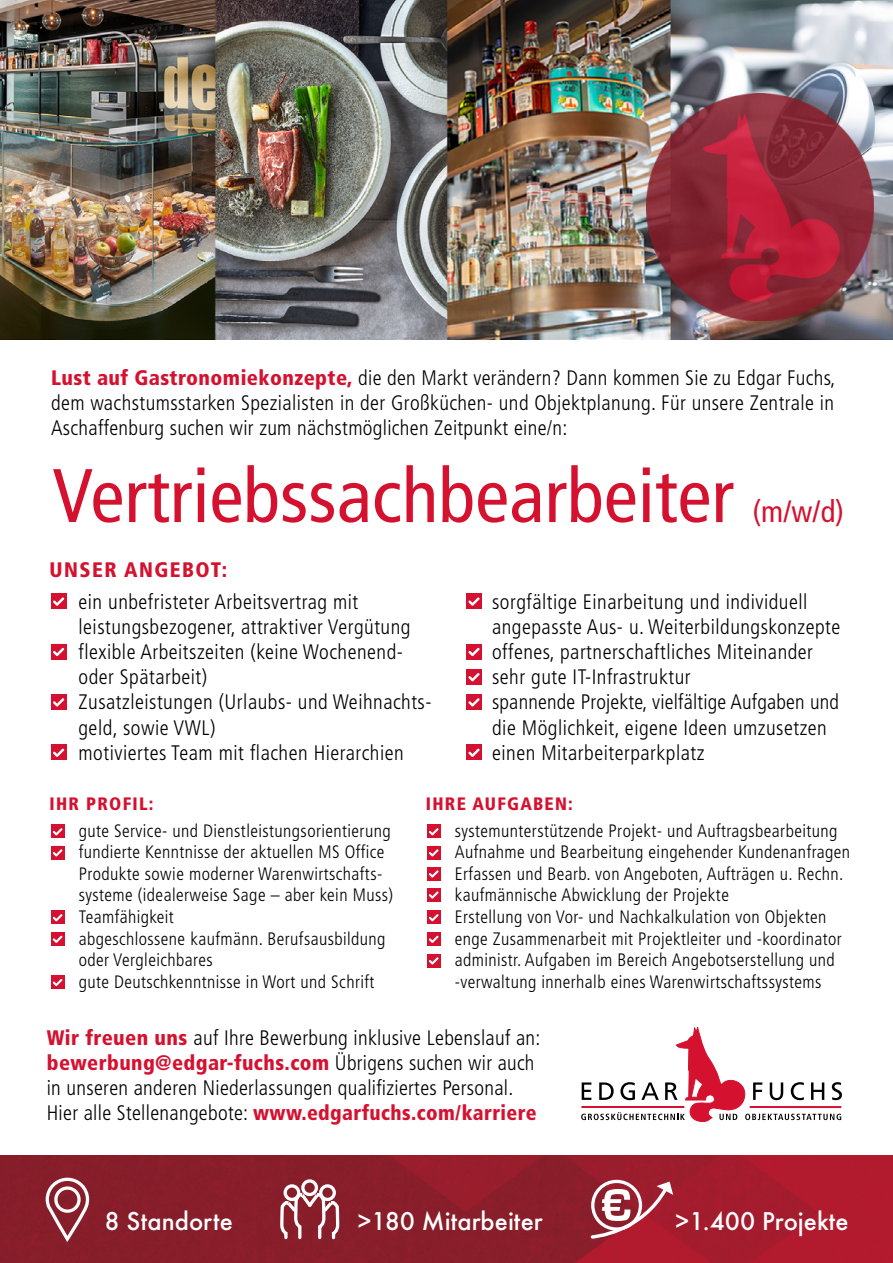
<style>
.page{position:relative;width:893px;height:1263px;background:#fff}
.page>*{position:absolute;margin:0;border:0;box-sizing:border-box;transform-origin:0 0}
.t1{font:condensed 75.9px "Frutiger";letter-spacing:.005em;color:#d51130}
.t2{font:condensed 30.6px "Frutiger";color:#d51130}
.t3{font:500 26.85px "Futura T";color:#fff}
.t4{font:300 condensed 21px/25.2px "Frutiger";letter-spacing:.025em;color:#000}
.t5{font:900 condensed 21px "Frutiger";letter-spacing:.07em;color:#d51130}
.t6{font:300 condensed 18px/21.6px "Frutiger";letter-spacing:.025em;color:#000}
.t7{font:900 condensed 18px "Frutiger";letter-spacing:.07em;color:#d51130}
.s1{font-weight:900;color:#d51130}
</style>
<div class="page">
<img style="left:0;top:0;width:893px;height:339px">
<img style="left:0;top:1155px;width:893px;height:108px">
<div style="left:301px;top:1179px;width:17px;height:17px;border:3px solid #fff;border-radius:50%"></div>
<div style="left:284px;top:1184px;width:16px;height:17px;border:3px solid #fff;border-radius:50%"></div>
<div style="left:319px;top:1184px;width:17px;height:17px;border:3px solid #fff;border-radius:50%"></div>
<svg style="left:279px;top:1191px;width:62px;height:50px"></svg>
<svg style="left:589px;top:1181px;width:84px;height:59px"></svg>
<svg style="left:44px;top:1176px;width:47px;height:66px;background:#9e4953"></svg>
<div style="left:54px;top:1186px;width:27px;height:27px;border:3px solid #fff;border-radius:50%"></div>
<div style="left:51px;top:825px;width:13px;height:13px;background:#d51130"></div>
<svg style="left:53px;top:828px;width:9px;height:7px"></svg>
<div style="left:427px;top:825px;width:13px;height:13px;background:#d51130"></div>
<svg style="left:429px;top:828px;width:9px;height:7px"></svg>
<div style="left:427px;top:846px;width:13px;height:13px;background:#d51130"></div>
<svg style="left:429px;top:849px;width:9px;height:7px"></svg>
<div style="left:427px;top:867px;width:13px;height:13px;background:#d51130"></div>
<svg style="left:429px;top:870px;width:9px;height:8px"></svg>
<div style="left:51px;top:846px;width:13px;height:13px;background:#d51130"></div>
<svg style="left:53px;top:849px;width:9px;height:7px"></svg>
<div style="left:427px;top:888px;width:13px;height:13px;background:#d51130"></div>
<svg style="left:429px;top:891px;width:9px;height:8px"></svg>
<div style="left:51px;top:911px;width:13px;height:13px;background:#d51130"></div>
<svg style="left:53px;top:914px;width:9px;height:7px"></svg>
<div style="left:51px;top:932px;width:13px;height:13px;background:#d51130"></div>
<svg style="left:53px;top:936px;width:9px;height:7px"></svg>
<div style="left:427px;top:911px;width:13px;height:13px;background:#d51130"></div>
<svg style="left:429px;top:914px;width:9px;height:7px"></svg>
<div style="left:427px;top:932px;width:13px;height:13px;background:#d51130"></div>
<svg style="left:429px;top:936px;width:9px;height:7px"></svg>
<div style="left:51px;top:975px;width:13px;height:14px;background:#d51130"></div>
<svg style="left:53px;top:979px;width:9px;height:7px"></svg>
<div style="left:427px;top:954px;width:13px;height:13px;background:#d51130"></div>
<svg style="left:429px;top:957px;width:9px;height:8px"></svg>
<img style="left:646px;top:93px;width:227px;height:227px">
<svg style="left:581px;top:1027px;width:261px;height:95px"></svg>
<hr style="left:750px;top:1106px;width:91px;height:2px;background:#d51130">
<div style="left:51px;top:593px;width:15px;height:16px;background:#d51130"></div>
<svg style="left:53px;top:597px;width:11px;height:9px"></svg>
<div style="left:466px;top:593px;width:16px;height:16px;background:#d51130"></div>
<svg style="left:468px;top:597px;width:12px;height:9px"></svg>
<div style="left:51px;top:644px;width:15px;height:15px;background:#d51130"></div>
<svg style="left:53px;top:648px;width:11px;height:8px"></svg>
<div style="left:466px;top:644px;width:16px;height:15px;background:#d51130"></div>
<svg style="left:468px;top:648px;width:12px;height:8px"></svg>
<div style="left:51px;top:694px;width:15px;height:15px;background:#d51130"></div>
<svg style="left:53px;top:698px;width:11px;height:9px"></svg>
<div style="left:466px;top:669px;width:16px;height:15px;background:#d51130"></div>
<svg style="left:468px;top:673px;width:12px;height:8px"></svg>
<div style="left:466px;top:694px;width:16px;height:15px;background:#d51130"></div>
<svg style="left:468px;top:698px;width:12px;height:9px"></svg>
<div style="left:51px;top:745px;width:15px;height:15px;background:#d51130"></div>
<svg style="left:53px;top:749px;width:11px;height:8px"></svg>
<div style="left:466px;top:745px;width:16px;height:15px;background:#d51130"></div>
<svg style="left:468px;top:749px;width:12px;height:8px"></svg>
<p class="t4" style="left:51px;top:365px;width:786px;text-align:justify"><span class="s1">Lust auf Gastronomiekonzepte,</span> die den Markt verändern? Dann kommen Sie zu Edgar Fuchs, dem wachstumsstarken Spezialisten in der Großküchen- und Objektplanung. Für unsere Zentrale in Aschaffenburg suchen wir zum nächstmöglichen Zeitpunkt eine/n:</p>
<h1 class="t1" style="left:52px;top:452px;width:683px">Vertriebssachbearbeiter</h1>
<h2 class="t2" style="left:753px;top:494px;width:93px">(m/w/d)</h2>
<p class="t5" style="left:50px;top:557px;width:179px">UNSER ANGEBOT:</p>
<p class="t4" style="left:79px;top:589px;width:355px">ein unbefristeter Arbeitsvertrag mit leistungsbezogener, attraktiver Vergütung flexible Arbeitszeiten (keine Wochenend&shy;oder Spätarbeit)<br>Zusatzleistungen (Urlaubs- und Weihnachts&shy;geld, sowie VWL)<br>motiviertes Team mit flachen Hierarchien</p>
<p class="t4" style="left:492px;top:589px;width:350px">sorgfältige Einarbeitung und individuell angepasste Aus- u. Weiterbildungskonzepte offenes, partnerschaftliches Miteinander sehr gute IT-Infrastruktur<br>spannende Projekte, vielfältige Aufgaben und die Möglichkeit, eigene Ideen umzusetzen einen Mitarbeiterparkplatz</p>
<p class="t7" style="left:50px;top:792px;width:105px">IHR PROFIL:</p>
<p class="t6" style="left:79px;top:820px;width:316px">gute Service- und Dienstleistungsorientierung fundierte Kenntnisse der aktuellen MS Office Produkte sowie moderner Warenwirtschafts&shy;systeme (idealerweise Sage – aber kein Muss)<br>Teamfähigkeit<br>abgeschlossene kaufmänn. Berufsausbildung oder Vergleichbares<br>gute Deutschkenntnisse in Wort und Schrift</p>
<p class="t7" style="left:426px;top:792px;width:148px">IHRE AUFGABEN:</p>
<p class="t6" style="left:455px;top:820px;width:397px">systemunterstützende Projekt- und Auftragsbearbeitung Aufnahme und Bearbeitung eingehender Kundenanfragen Erfassen und Bearb. von Angeboten, Aufträgen u. Rechn. kaufmännische Abwicklung der Projekte<br>Erstellung von Vor- und Nachkalkulation von Objekten enge Zusammenarbeit mit Projektleiter und -koordinator administr. Aufgaben im Bereich Angebotserstellung und -verwaltung innerhalb eines Warenwirtschaftssystems</p>
<p class="t4" style="left:47px;top:1025px;width:495px"><span class="s1">Wir freuen uns</span> auf Ihre Bewerbung inklusive Lebenslauf an: <span class="s1">bewerbung@edgar-fuchs.com</span> Übrigens suchen wir auch in unseren anderen Niederlassungen qualifiziertes Personal.<br>Hier alle Stellenangebote: <span class="s1">www.edgarfuchs.com/karriere</span></p>
<p class="t3" style="left:104px;top:1205px;width:130px">8 Standorte</p>
<p class="t3" style="left:358px;top:1205px;width:186px">&gt;180 Mitarbeiter</p>
<p class="t3" style="left:676px;top:1205px;width:175px">&gt;1.400 Projekte</p>
</div>
